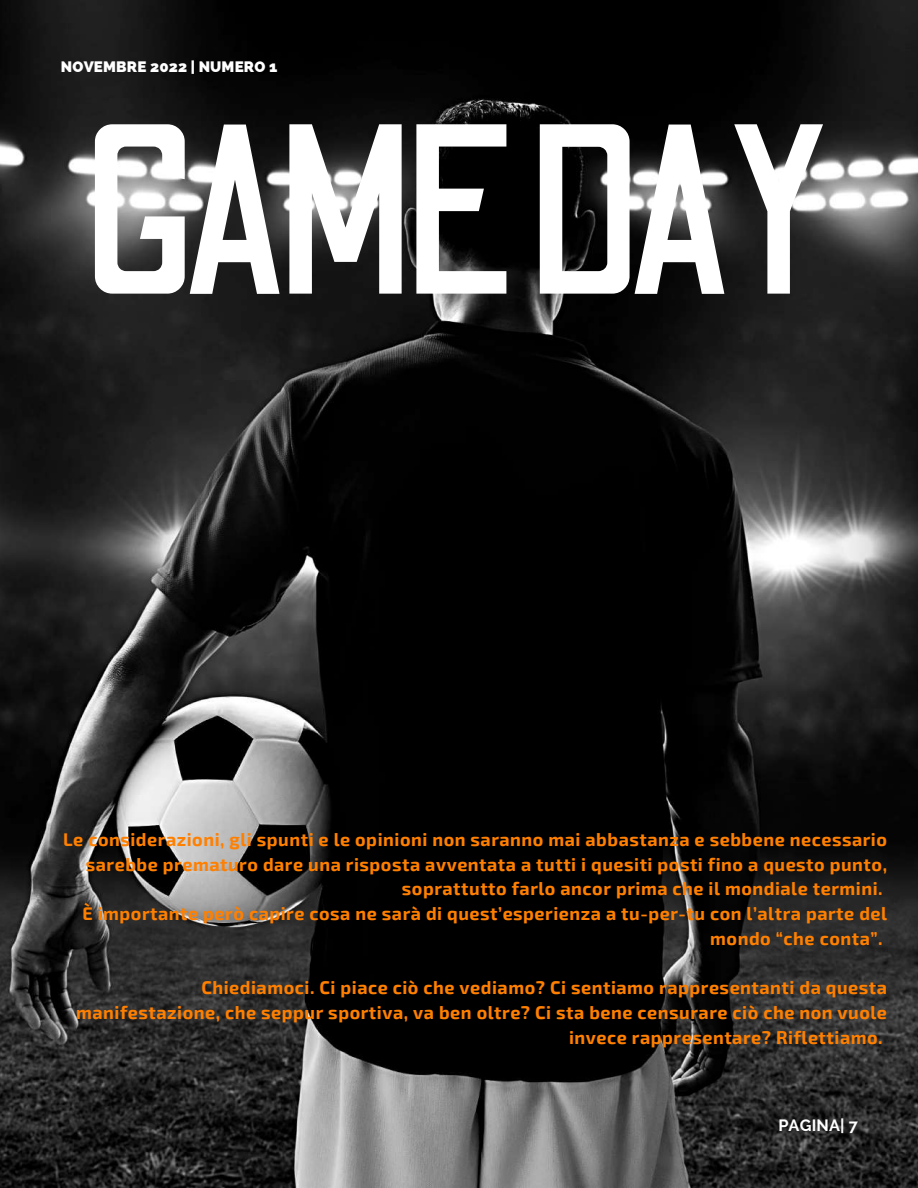
<style>
.page{position:relative;width:918px;height:1188px;background:#fff}
.page>*{position:absolute;margin:0;border:0;box-sizing:border-box;transform-origin:0 0}
.t1{font:241.95px "Odibee Sans";letter-spacing:-.065em;color:#fff}
.t2{font:700 18px/24.8px "Exo 2";letter-spacing:.03em;color:#ff8000;text-align:right}
.t3{font:700 16.2px "Raleway";letter-spacing:.01em;color:#fff}
.t4{font:800 15.15px "Raleway";letter-spacing:.01em;color:#fff}
</style>
<div class="page">
<img style="left:0;top:0;width:918px;height:1188px">
<p class="t4" style="left:61px;top:58px;width:218px">NOVEMBRE 2022 | NUMERO 1</p>
<h1 class="t1" style="left:80px;top:86px;width:760px">GAMEDAY</h1>
<p class="t2" style="left:63px;top:826px;width:825px">Le considerazioni, gli spunti e le opinioni non saranno mai abbastanza e sebbene necessario sarebbe prematuro dare una risposta avventata a tutti i quesiti posti fino a questo punto, soprattutto farlo ancor prima che il mondiale termini.<br>È importante però capire cosa ne sarà di quest’esperienza a tu-per-tu con l’altra parte del mondo “che conta”.</p>
<p class="t2" style="left:76px;top:975px;width:812px">Chiediamoci. Ci piace ciò che vediamo? Ci sentiamo rappresentanti da questa manifestazione, che seppur sportiva, va ben oltre? Ci sta bene censurare ciò che non vuole invece rappresentare? Riflettiamo.</p>
<p class="t3" style="left:778px;top:1116px;width:81px">PAGINA| 7</p>
</div>
